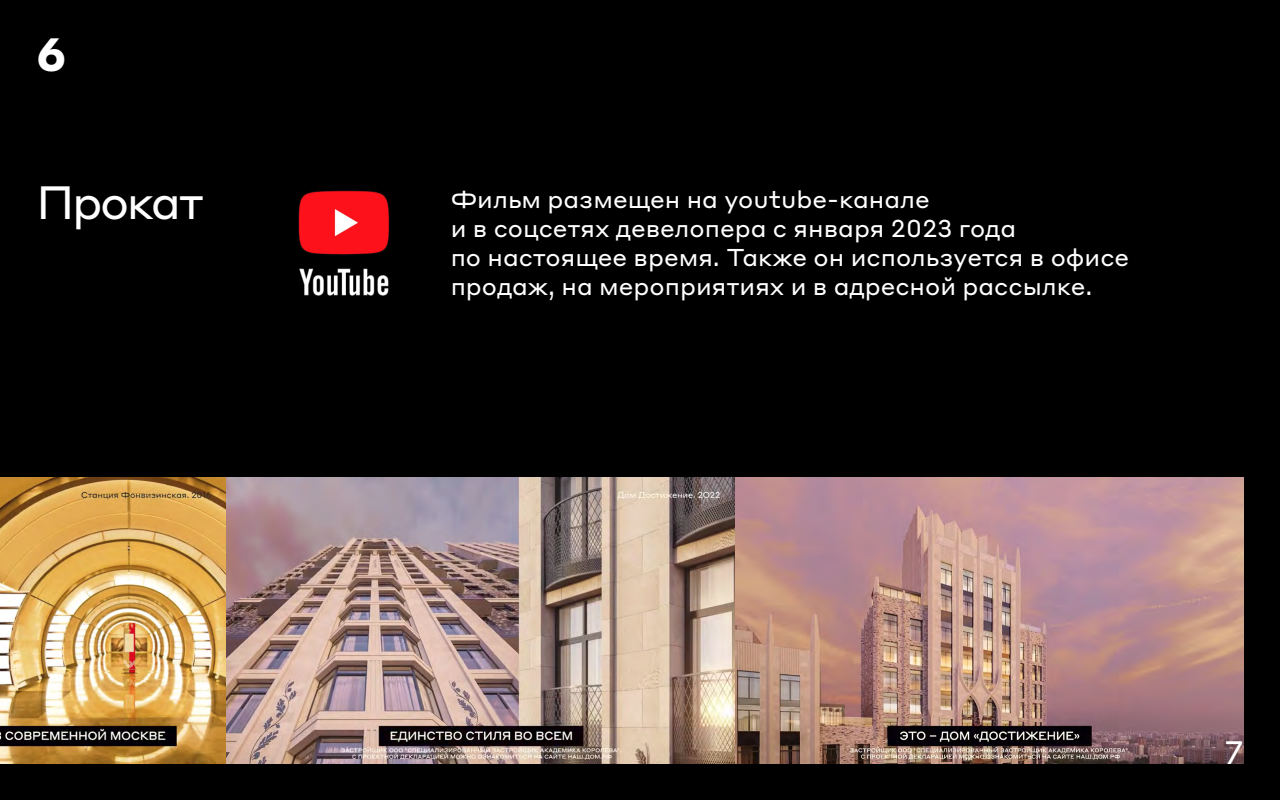
<style>
.page{position:relative;width:1280px;height:800px;background:#000}
.page>*{position:absolute;margin:0;border:0;box-sizing:border-box;transform-origin:0 0}
.t1{font:46px "Styrene ALC";letter-spacing:-.055em;color:#fff}
.t2{font:700 46px "Styrene ALC";color:#fff}
.t3{font:32px "Styrene ALC";color:#fff}
.t4{font:24px/28.8px "Styrene ALC";color:#fff}
</style>
<div class="page">
<img style="left:0;top:478px;width:1244px;height:286px">
<img style="left:298px;top:190px;width:92px;height:106px">
<p class="t2" style="left:36px;top:15px;width:32px">6</p>
<p class="t1" style="left:36px;top:163px;width:170px">Прокат</p>
<p class="t4" style="left:451px;top:183px;width:680px">Фильм размещен на youtube-канале<br>и в соцсетях девелопера с января 2023 года<br>по настоящее время. Также он используется в офисе продаж, на мероприятиях и в адресной рассылке.</p>
<p class="t3" style="left:1224px;top:726px;width:21px">7</p>
</div>
